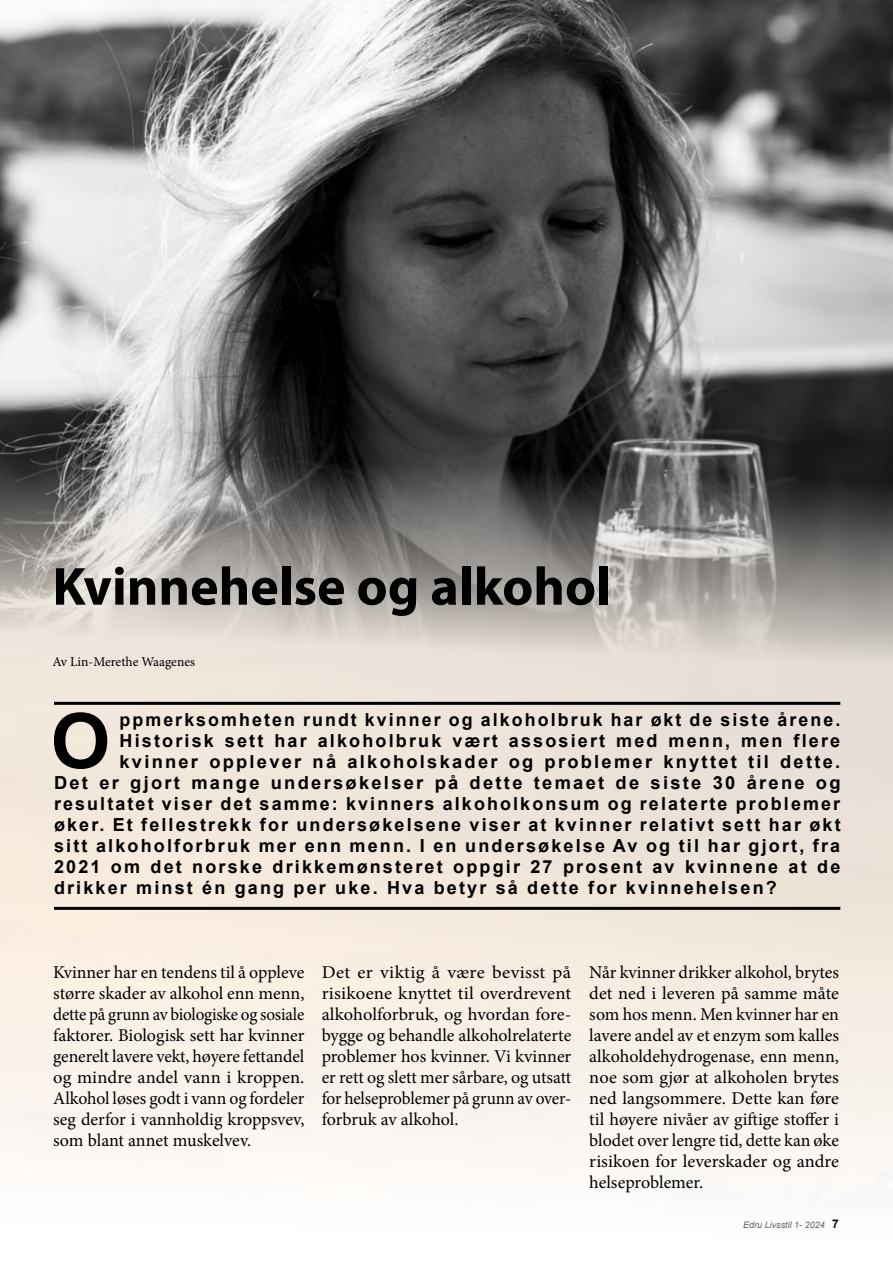
<style>
.page{position:relative;width:893px;height:1263px;background:#fff}
.page>*{position:absolute;margin:0;border:0;box-sizing:border-box;transform-origin:0 0}
.t1{font:700 76.65px "Arial";color:#000}
.t2{font:700 54px "Myriad Pro";color:#000}
.t3{font:18px/21px "Minion Pro";letter-spacing:-.005em;color:#000;text-align:justify}
.t4{font:700 18px "Arial";letter-spacing:.12em;color:#000}
.t5{font:18px/21px "Minion Pro";letter-spacing:-.005em;color:#000;text-align:justify;scale:1.05 1}
.t6{font:13.5px "Minion Pro";color:#000}
.t7{font:italic 9px "Arial";color:#646363}
.s1{font-weight:700;font-style:normal;font-size:12px;color:#000}
</style>
<div class="page">
<img style="left:0;top:0;width:893px;height:666px">
<hr style="left:54px;top:702px;width:786px;height:3px;background:#000">
<hr style="left:54px;top:907px;width:786px;height:3px;background:#000">
<h2 class="t2" style="left:52px;top:551px;width:560px">Kvinnehelse og alkohol</h2>
<p class="t6" style="left:52px;top:653px;width:144px">Av Lin-Merethe Waagenes</p>
<h1 class="t1" style="left:51px;top:691px;width:61px">O</h1>
<p class="t4" style="left:120px;top:708px;width:722px">ppmerksomheten rundt kvinner og alkoholbruk har økt de siste årene.</p>
<p class="t4" style="left:120px;top:729px;width:722px">Historisk sett har alkoholbruk vært assosiert med menn, men flere</p>
<p class="t4" style="left:120px;top:750px;width:722px">kvinner opplever nå alkoholskader og problemer knyttet til dette.</p>
<p class="t4" style="left:54px;top:771px;width:788px">Det er gjort mange undersøkelser på dette temaet de siste 30 årene og</p>
<p class="t4" style="left:54px;top:792px;width:788px">resultatet viser det samme: kvinners alkoholkonsum og relaterte problemer</p>
<p class="t4" style="left:54px;top:813px;width:788px">øker. Et fellestrekk for undersøkelsene viser at kvinner relativt sett har økt</p>
<p class="t4" style="left:54px;top:834px;width:788px">sitt alkoholforbruk mer enn menn. I en undersøkelse Av og til har gjort, fra</p>
<p class="t4" style="left:54px;top:855px;width:788px">2021 om det norske drikkemønsteret oppgir 27 prosent av kvinnene at de</p>
<p class="t4" style="left:54px;top:876px;width:724px">drikker minst én gang per uke. Hva betyr så dette for kvinnehelsen?</p>
<p class="t3" style="left:53px;top:962px;width:253px">Kvinner har en tendens til å oppleve større skader av alkohol enn menn, dette på grunn av biologiske og sosiale faktorer. Biologisk sett har kvinner generelt lavere vekt, høyere fettandel og mindre andel vann i kroppen.<br>Alkohol løses godt i vann og fordeler seg derfor i vannholdig kroppsvev, som blant annet muskelvev.</p>
<p class="t5" style="left:322px;top:962px;width:239px">Det er viktig å være bevisst på risikoene knyttet til overdrevent alkoholforbruk, og hvordan fore&shy;bygge og behandle alkoholrelaterte problemer hos kvinner. Vi kvinner er rett og slett mer sårbare, og utsatt for helseproblemer på grunn av over&shy;forbruk av alkohol.</p>
<p class="t3" style="left:589px;top:962px;width:251px">Når kvinner drikker alkohol, brytes det ned i leveren på samme måte som hos menn. Men kvinner har en lavere andel av et enzym som kalles alkoholdehydrogenase, enn menn, noe som gjør at alkoholen brytes ned langsommere. Dette kan føre til høyere nivåer av giftige stoffer i blodet over lengre tid, dette kan øke risikoen for leverskader og andre helseproblemer.</p>
<p class="t7" style="left:743px;top:1219px;width:97px">Edru Livsstil 1- 2024 <span class="s1">7</span></p>
</div>
